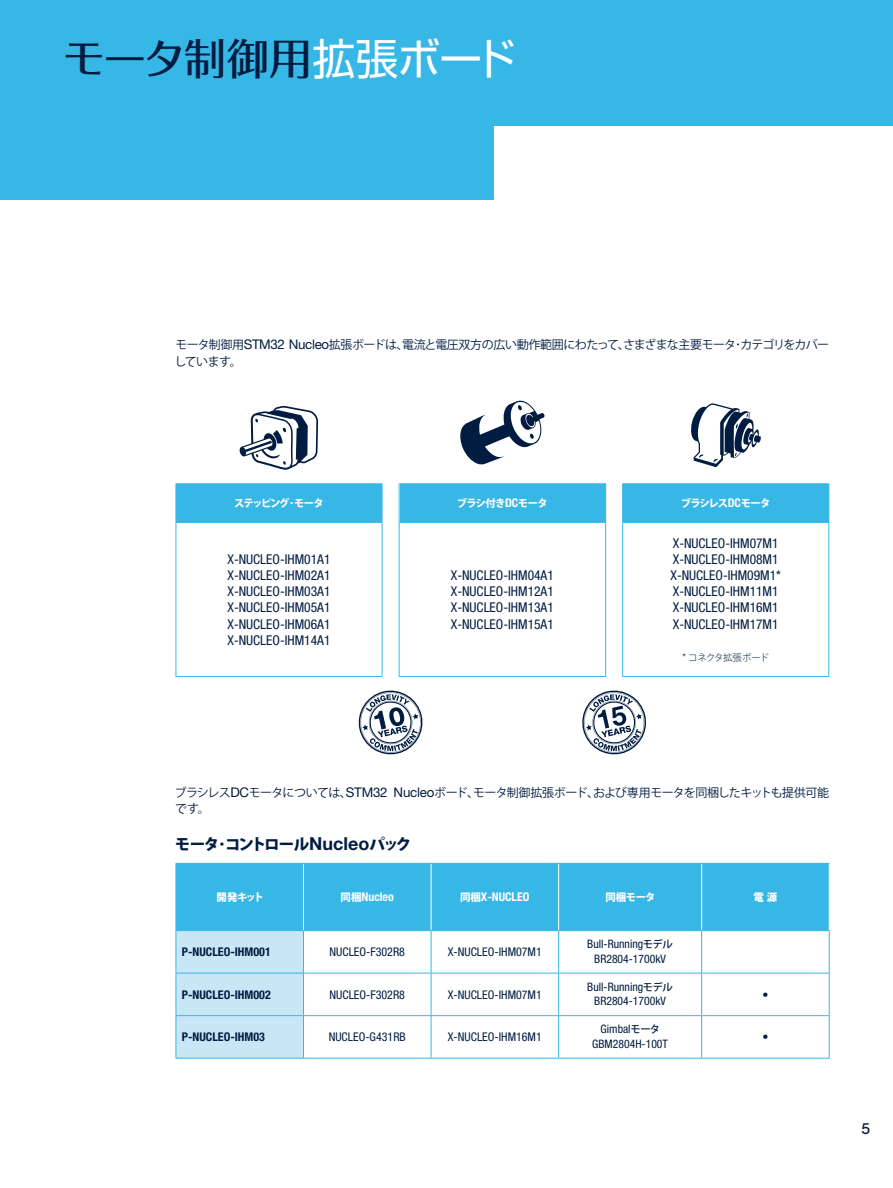
<style>
.page{position:relative;width:893px;height:1188px;background:#fff}
.page>*{position:absolute;margin:0;border:0;box-sizing:border-box;transform-origin:0 0}
.t1{font:500 42.9px "Folk Pro";letter-spacing:-.04em;color:#001c40}
.t2{font:800 15.6px "Koz Go Pro";letter-spacing:-.09em;color:#001c40}
.t3{font:500 15px "Lubalin Graph Std";color:#001c40}
.t4{font:condensed 13.5px/16.2px "Helvetica Neue LT Std";color:#001c40;text-align:justify}
.t5{font:12px/16.2px "Koz Go Pro";letter-spacing:-.05em;color:#001c40}
.t6{font:condensed 12px "Helvetica Neue LT Std";color:#001c40}
.t7{font:700 condensed 12px "Helvetica Neue LT Std";color:#001c40}
.t8{font:700 condensed 12px "Helvetica Neue LT Std";color:#fff}
.t9{font:condensed 11.7px/14.4px "Helvetica Neue LT Std";color:#001c40;text-align:center}
.t10{font:800 10.5px "Koz Go Pro";letter-spacing:-.09em;color:#fff}
.t11{font:800 10.5px "Koz Go Pro";letter-spacing:-.12em;color:#fff}
.t12{font:800 10.5px "Koz Go Pro";letter-spacing:-.07em;color:#fff}
.t13{font:300 9.45px "Koz Go Pro";letter-spacing:-.04em;color:#001c40}
.s1{font-family:"Shin Go Pro";font-weight:400;color:#fff}
.s2{font-family:"Helvetica Neue LT Std";font-size:13.35px}
.s3{font-family:"Helvetica Neue LT Std";font-weight:700;font-stretch:condensed;font-size:12px}
.s4{font-family:"Helvetica Neue LT Std";font-stretch:condensed;font-size:10.5px}
.s5{font-family:"Helvetica Neue LT Std";font-weight:700;font-size:18px}
.s6{font-family:"Koz Go Pro";font-weight:800;font-stretch:normal;font-size:10.5px}
.s7{font-family:"Koz Go Pro";font-weight:500;font-stretch:normal;font-size:10.5px}
</style>
<div class="page">
<hr style="left:176px;top:676px;width:206px;height:1px;background:#36b7e6">
<hr style="left:382px;top:523px;width:1px;height:153px;background:#36b7e6">
<hr style="left:399px;top:523px;width:1px;height:153px;background:#36b7e6">
<svg style="left:176px;top:483px;width:653px;height:40px;background:#41bbe7"></svg>
<hr style="left:605px;top:484px;width:1px;height:38px;background:#36b7e6">
<hr style="left:605px;top:523px;width:1px;height:153px;background:#36b7e6">
<hr style="left:622px;top:523px;width:1px;height:153px;background:#36b7e6">
<hr style="left:622px;top:484px;width:1px;height:38px;background:#36b7e6">
<hr style="left:828px;top:484px;width:1px;height:38px;background:#36b7e6">
<hr style="left:828px;top:523px;width:1px;height:153px;background:#36b7e6">
<hr style="left:399px;top:676px;width:207px;height:1px;background:#36b7e6">
<hr style="left:622px;top:676px;width:207px;height:1px;background:#36b7e6">
<hr style="left:176px;top:523px;width:1px;height:153px;background:#36b7e6">
<svg style="left:460px;top:400px;width:85px;height:65px"></svg>
<svg style="left:691px;top:403px;width:70px;height:64px"></svg>
<svg style="left:239px;top:406px;width:79px;height:64px"></svg>
<div style="left:177px;top:864px;width:652px;height:66px;background:#36b7e6"></div>
<div style="left:177px;top:931px;width:126px;height:127px;background:#c8e6f6"></div>
<hr style="left:303px;top:864px;width:1px;height:66px;background:#fff">
<hr style="left:558px;top:864px;width:1px;height:66px;background:#fff">
<hr style="left:701px;top:864px;width:1px;height:66px;background:#fff">
<hr style="left:431px;top:864px;width:1px;height:66px;background:#fff">
<hr style="left:176px;top:973px;width:127px;height:1px;background:#36b7e6">
<hr style="left:176px;top:1015px;width:127px;height:1px;background:#36b7e6">
<hr style="left:176px;top:1058px;width:127px;height:1px;background:#36b7e6">
<hr style="left:303px;top:973px;width:128px;height:1px;background:#36b7e6">
<hr style="left:303px;top:1015px;width:128px;height:1px;background:#36b7e6">
<hr style="left:303px;top:1058px;width:128px;height:1px;background:#36b7e6">
<hr style="left:176px;top:863px;width:127px;height:1px;background:#36b7e6">
<hr style="left:176px;top:864px;width:1px;height:66px;background:#36b7e6">
<hr style="left:303px;top:863px;width:128px;height:1px;background:#36b7e6">
<hr style="left:431px;top:863px;width:128px;height:1px;background:#36b7e6">
<hr style="left:559px;top:863px;width:143px;height:1px;background:#36b7e6">
<hr style="left:702px;top:863px;width:128px;height:1px;background:#36b7e6">
<hr style="left:176px;top:930px;width:127px;height:1px;background:#36b7e6">
<hr style="left:303px;top:930px;width:128px;height:1px;background:#36b7e6">
<hr style="left:431px;top:930px;width:128px;height:1px;background:#36b7e6">
<hr style="left:559px;top:930px;width:143px;height:1px;background:#36b7e6">
<hr style="left:702px;top:930px;width:128px;height:1px;background:#36b7e6">
<hr style="left:303px;top:931px;width:1px;height:42px;background:#36b7e6">
<hr style="left:431px;top:931px;width:1px;height:42px;background:#36b7e6">
<hr style="left:558px;top:931px;width:1px;height:42px;background:#36b7e6">
<hr style="left:701px;top:931px;width:1px;height:42px;background:#36b7e6">
<hr style="left:829px;top:931px;width:1px;height:42px;background:#36b7e6">
<hr style="left:303px;top:974px;width:1px;height:41px;background:#36b7e6">
<hr style="left:431px;top:973px;width:128px;height:1px;background:#36b7e6">
<hr style="left:559px;top:973px;width:143px;height:1px;background:#36b7e6">
<hr style="left:702px;top:973px;width:128px;height:1px;background:#36b7e6">
<hr style="left:431px;top:974px;width:1px;height:41px;background:#36b7e6">
<hr style="left:558px;top:974px;width:1px;height:41px;background:#36b7e6">
<hr style="left:701px;top:974px;width:1px;height:41px;background:#36b7e6">
<hr style="left:829px;top:974px;width:1px;height:41px;background:#36b7e6">
<hr style="left:303px;top:1016px;width:1px;height:42px;background:#36b7e6">
<hr style="left:431px;top:1015px;width:128px;height:1px;background:#36b7e6">
<hr style="left:559px;top:1015px;width:143px;height:1px;background:#36b7e6">
<hr style="left:702px;top:1015px;width:128px;height:1px;background:#36b7e6">
<hr style="left:431px;top:1016px;width:1px;height:42px;background:#36b7e6">
<hr style="left:558px;top:1016px;width:1px;height:42px;background:#36b7e6">
<hr style="left:701px;top:1016px;width:1px;height:42px;background:#36b7e6">
<hr style="left:829px;top:1016px;width:1px;height:42px;background:#36b7e6">
<hr style="left:431px;top:1058px;width:128px;height:1px;background:#36b7e6">
<hr style="left:559px;top:1058px;width:143px;height:1px;background:#36b7e6">
<hr style="left:702px;top:1058px;width:128px;height:1px;background:#36b7e6">
<hr style="left:176px;top:931px;width:1px;height:42px;background:#36b7e6">
<hr style="left:176px;top:974px;width:1px;height:41px;background:#36b7e6">
<hr style="left:176px;top:1016px;width:1px;height:42px;background:#36b7e6">
<div style="left:0;top:0;width:494px;height:200px;background:#36b7e6"></div>
<div style="left:0;top:0;width:893px;height:126px;background:#36b7e6"></div>
<svg style="left:582px;top:690px;width:64px;height:65px"></svg>
<svg style="left:358px;top:690px;width:65px;height:65px"></svg>
<h1 class="t1" style="left:63px;top:22px;width:455px">モータ制御用<span class="s1">拡張ボード</span></h1>
<p class="t5" style="left:174px;top:337px;width:656px">モータ制御用<span class="s2">STM32 Nucleo</span>拡張ボードは、電流と電圧双方の広い動作範囲にわたって、さまざまな主要モータ･カテゴリをカバーしています。</p>
<p class="t11" style="left:234px;top:496px;width:91px">ステッピング･モータ</p>
<p class="t12" style="left:457px;top:496px;width:92px">ブラシ付き<span class="s3">DC</span>モータ</p>
<p class="t10" style="left:681px;top:496px;width:91px">ブラシレス<span class="s3">DC</span>モータ</p>
<p class="t4" style="left:228px;top:551px;width:104px">X-NUCLEO-IHM01A1<br>X-NUCLEO-IHM02A1<br>X-NUCLEO-IHM03A1<br>X-NUCLEO-IHM05A1<br>X-NUCLEO-IHM06A1<br>X-NUCLEO-IHM14A1</p>
<p class="t4" style="left:451px;top:567px;width:104px">X-NUCLEO-IHM04A1<br>X-NUCLEO-IHM12A1<br>X-NUCLEO-IHM13A1<br>X-NUCLEO-IHM15A1</p>
<p class="t4" style="left:670px;top:535px;width:112px;text-align:left">X-NUCLEO-IHM07M1<br>X-NUCLEO-IHM08M1<br>X-NUCLEO-IHM09M1*<br>X-NUCLEO-IHM11M1<br>X-NUCLEO-IHM16M1<br>X-NUCLEO-IHM17M1</p>
<p class="t13" style="left:683px;top:651px;width:88px"><span class="s4">*</span> コネクタ拡張ボード</p>
<p class="t5" style="left:175px;top:785px;width:656px">ブラシレス<span class="s2">DC</span>モータについては、<span class="s2">STM32 Nucleo</span>ボード、モータ制御拡張ボード、および専用モータを同梱したキットも提供可能です。</p>
<p class="t2" style="left:175px;top:834px;width:238px">モータ･コントロール<span class="s5">Nucleo</span>パック</p>
<p class="t10" style="left:217px;top:890px;width:49px">開発キット</p>
<p class="t8" style="left:341px;top:889px;width:55px"><span class="s6">同梱</span>Nucleo</p>
<p class="t8" style="left:460px;top:889px;width:71px"><span class="s6">同梱</span>X-NUCLEO</p>
<p class="t10" style="left:605px;top:890px;width:52px">同梱モータ</p>
<p class="t10" style="left:753px;top:890px;width:25px">電源</p>
<p class="t7" style="left:182px;top:945px;width:90px">P-NUCLEO-IHM001</p>
<p class="t6" style="left:330px;top:945px;width:77px">NUCLEO-F302R8</p>
<p class="t6" style="left:448px;top:945px;width:95px">X-NUCLEO-IHM07M1</p>
<p class="t9" style="left:587px;top:937px;width:87px">Bull-Running<span class="s7">モデル<br></span>BR2804-1700kV</p>
<p class="t7" style="left:182px;top:987px;width:90px">P-NUCLEO-IHM002</p>
<p class="t6" style="left:330px;top:988px;width:77px">NUCLEO-F302R8</p>
<p class="t6" style="left:448px;top:988px;width:95px">X-NUCLEO-IHM07M1</p>
<p class="t9" style="left:587px;top:980px;width:87px">Bull-Running<span class="s7">モデル<br></span>BR2804-1700kV</p>
<p class="t6" style="left:762px;top:988px;width:7px">•</p>
<p class="t7" style="left:182px;top:1030px;width:85px">P-NUCLEO-IHM03</p>
<p class="t6" style="left:329px;top:1030px;width:79px">NUCLEO-G431RB</p>
<p class="t6" style="left:448px;top:1030px;width:95px">X-NUCLEO-IHM16M1</p>
<p class="t9" style="left:592px;top:1022px;width:77px">Gimbal<span class="s7">モータ<br></span>GBM2804H-100T</p>
<p class="t6" style="left:762px;top:1030px;width:7px">•</p>
<p class="t3" style="left:861px;top:1119px;width:10px">5</p>
</div>
